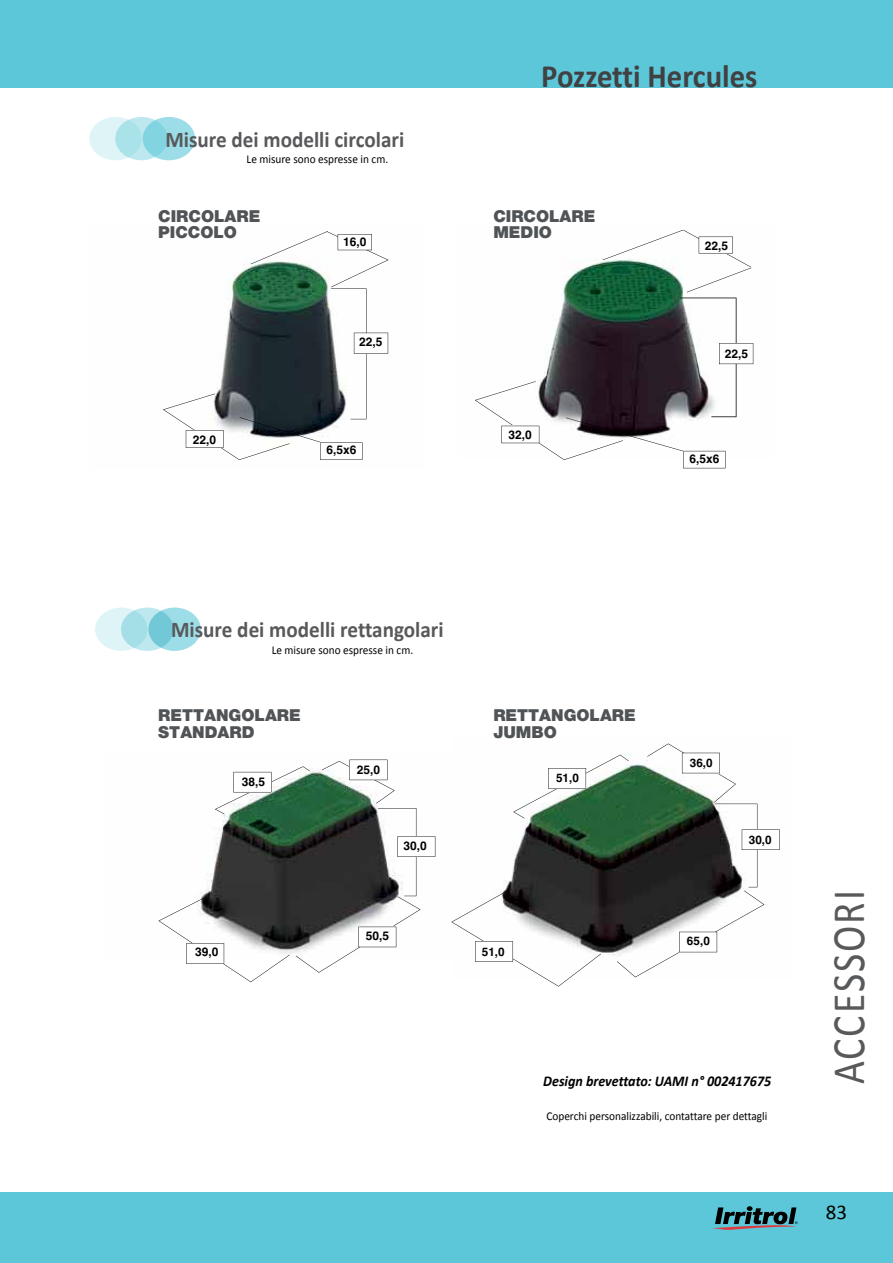
<style>
.page{position:relative;width:893px;height:1263px;background:#fff}
.page>*{position:absolute;margin:0;border:0;box-sizing:border-box;transform-origin:0 0}
.t1{font:46.65px "Calibri";letter-spacing:.05em;color:#58595b;scale:.85 1}
.t2{font:700 32.7px "Calibri";color:#414042;scale:.94 1}
.t3{font:700 22.5px "Calibri";color:#58595b;scale:.94 1}
.t4{font:21px "Calibri";color:#000}
.t5{font:900 16.5px/16.5px "Helvetica Neue";color:#505457}
.t6{font:italic 700 15px "Calibri";color:#000;scale:.94 1}
.t7{font:12px "Calibri";color:#000;scale:.94 1}
.t8{font:700 12px "Helvetica";color:#000}
.t9{font:700 11.7px "Helvetica";color:#000}
</style>
<div class="page">
<div style="left:0;top:1192px;width:893px;height:71px;background:#5bc7d8"></div>
<svg style="left:712px;top:1206px;width:86px;height:24px"></svg>
<div style="left:0;top:0;width:893px;height:88px;background:#5bc7d8"></div>
<div style="left:89px;top:117px;width:53px;height:43px;background:#def4f7;border-radius:50%"></div>
<svg style="left:115px;top:117px;width:53px;height:43px"></svg>
<svg style="left:143px;top:117px;width:52px;height:43px;background:#93d9e4"></svg>
<div style="left:95px;top:607px;width:53px;height:44px;background:#def4f7;border-radius:50%"></div>
<svg style="left:121px;top:607px;width:53px;height:44px"></svg>
<svg style="left:148px;top:607px;width:53px;height:44px;background:#8fd6e2"></svg>
<svg style="left:451px;top:743px;width:329px;height:243px"></svg>
<svg style="left:158px;top:760px;width:277px;height:222px"></svg>
<img style="left:563px;top:259px;width:191px;height:105px">
<svg style="left:163px;top:231px;width:225px;height:229px"></svg>
<svg style="left:603px;top:230px;width:148px;height:62px"></svg>
<svg style="left:475px;top:298px;width:278px;height:170px"></svg>
<h3 class="t3" style="left:165px;top:125px;width:256px">Misure dei modelli circolari</h3>
<p class="t7" style="left:247px;top:151px;width:152px">Le misure sono espresse in cm.</p>
<h2 class="t2" style="left:541px;top:55px;width:231px">Pozzetti Hercules</h2>
<h3 class="t5" style="left:158px;top:207px;width:104px">CIRCOLARE<br>PICCOLO</h3>
<h3 class="t5" style="left:493px;top:207px;width:104px">CIRCOLARE<br>MEDIO</h3>
<p class="t8" style="left:343px;top:232px;width:25px">16,0</p>
<p class="t8" style="left:359px;top:332px;width:25px">22,5</p>
<p class="t8" style="left:193px;top:430px;width:25px">22,0</p>
<p class="t8" style="left:508px;top:425px;width:25px">32,0</p>
<p class="t8" style="left:327px;top:440px;width:32px">6,5x6</p>
<p class="t8" style="left:705px;top:236px;width:25px">22,5</p>
<p class="t8" style="left:705px;top:237px;width:25px">160</p>
<p class="t8" style="left:728px;top:342px;width:25px">22,5</p>
<p class="t8" style="left:725px;top:344px;width:25px">22,5</p>
<p class="t8" style="left:690px;top:449px;width:32px">6,5x6</p>
<p class="t8" style="left:242px;top:610px;width:25px">38,5</p>
<h3 class="t3" style="left:171px;top:615px;width:291px">Misure dei modelli rettangolari</h3>
<p class="t7" style="left:272px;top:642px;width:152px">Le misure sono espresse in cm.</p>
<h3 class="t5" style="left:158px;top:707px;width:144px">RETTANGOLARE<br>STANDARD</h3>
<h3 class="t5" style="left:493px;top:707px;width:144px">RETTANGOLARE<br>JUMBO</h3>
<p class="t8" style="left:242px;top:772px;width:25px">38,5</p>
<p class="t8" style="left:357px;top:760px;width:25px">25,0</p>
<p class="t8" style="left:366px;top:765px;width:25px">50,5</p>
<p class="t8" style="left:404px;top:836px;width:25px">30,0</p>
<p class="t8" style="left:366px;top:926px;width:25px">50,5</p>
<p class="t8" style="left:195px;top:942px;width:25px">39,0</p>
<p class="t9" style="left:482px;top:942px;width:24px">51,0</p>
<p class="t9" style="left:556px;top:768px;width:24px">51,0</p>
<p class="t9" style="left:690px;top:753px;width:24px">36,0</p>
<p class="t9" style="left:687px;top:931px;width:24px">65,0</p>
<p class="t9" style="left:749px;top:830px;width:24px">30,0</p>
<p class="t6" style="left:543px;top:1072px;width:244px">Design brevettato: UAMI n° 002417675</p>
<p class="t7" style="left:546px;top:1109px;width:237px">Coperchi personalizzabili, contattare per dettagli</p>
<h1 class="t1" style="left:819px;top:1084px;width:230px;rotate:-90deg">ACCESSORI</h1>
<h3 class="t4" style="left:826px;top:1199px;width:23px">83</h3>
</div>
